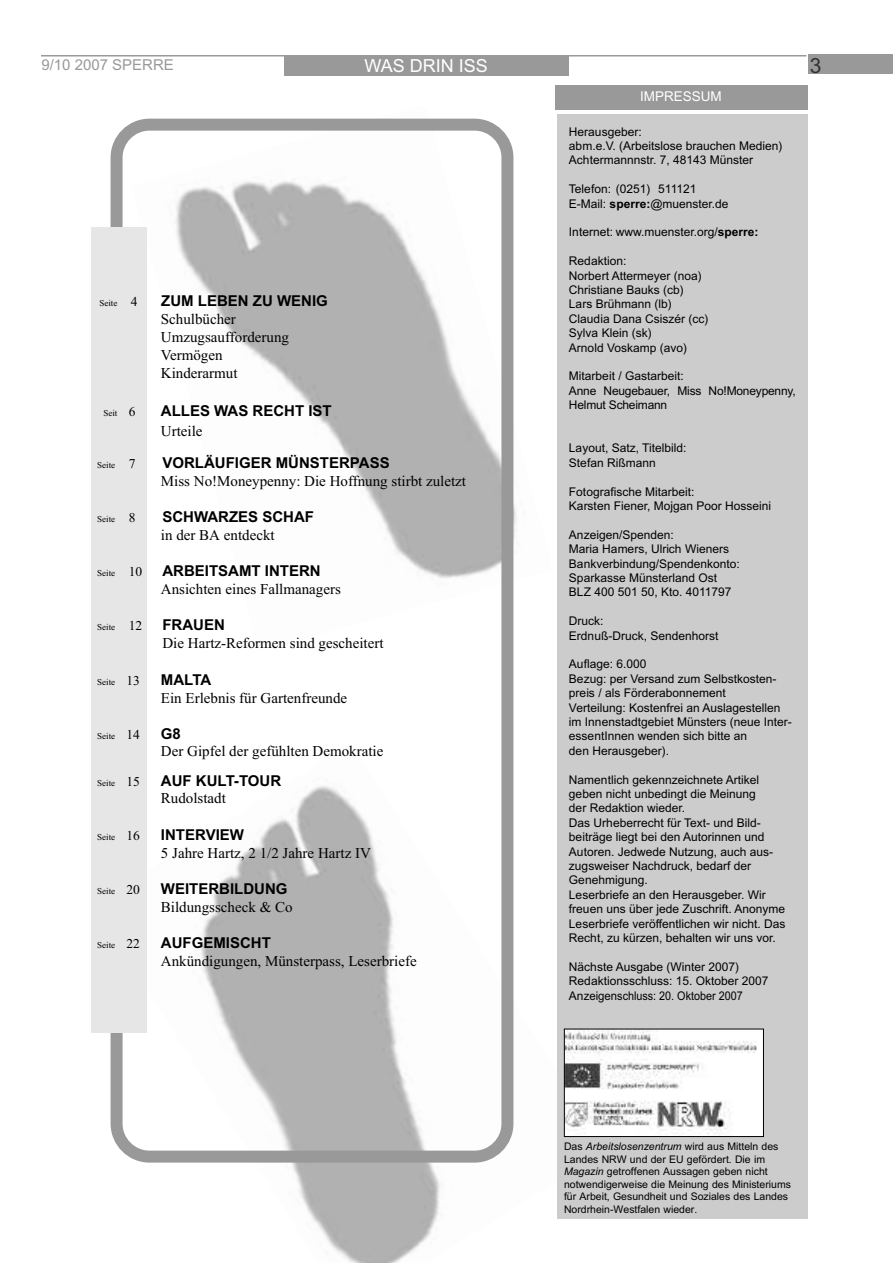
<style>
.page{position:relative;width:893px;height:1263px;background:#fff}
.page>*{position:absolute;margin:0;border:0;box-sizing:border-box;transform-origin:0 0}
.t1{font:21px "Arial";color:#333}
.t2{font:18px "Arial";color:#fff}
.t3{font:15px/18px "Times New Roman";color:#000}
.t4{font:700 15px "Arial";color:#000}
.t5{font:15px "Arial";color:#999}
.t6{font:13.5px "Arial";color:#fff}
.t7{font:12px/14.4px "Arial";color:#000}
.t8{font:10.5px/12.6px "Arial";color:#000}
.t9{font:9px "Times New Roman";color:#000}
.s1{font-size:13.5px}
.s2{font-weight:700}
.s3{font-style:italic}
</style>
<div class="page">
<div style="left:284px;top:55px;width:284px;height:21px;background:#999"></div>
<hr style="left:41px;top:55px;width:244px;height:2px;background:#999">
<hr style="left:556px;top:55px;width:250px;height:2px;background:#999">
<div style="left:808px;top:54px;width:85px;height:20px;background:#999"></div>
<img style="left:95px;top:744px;width:419px;height:519px">
<svg style="left:111px;top:119px;width:402px;height:1043px"></svg>
<div style="left:91px;top:227px;width:56px;height:805px;background:#e6e6e6"></div>
<div style="left:556px;top:85px;width:252px;height:24px;background:#999"></div>
<div style="left:557px;top:115px;width:251px;height:1104px;background:#ccc"></div>
<img style="left:566px;top:1031px;width:196px;height:104px">
<div style="left:564px;top:1029px;width:200px;height:108px;border:1px solid #000"></div>
<p class="t5" style="left:41px;top:56px;width:134px">9/10 2007 SPERRE</p>
<h2 class="t2" style="left:364px;top:55px;width:125px">WAS DRIN ISS</h2>
<h1 class="t1" style="left:810px;top:53px;width:13px">3</h1>
<p class="t9" style="left:99px;top:298px;width:40px">Seite <span class="s1">4</span></p>
<p class="t4" style="left:161px;top:292px;width:168px">ZUM LEBEN ZU WENIG</p>
<p class="t3" style="left:161px;top:309px;width:130px">Schulbücher<br>Umzugsaufforderung<br>Vermögen<br>Kinderarmut</p>
<p class="t9" style="left:103px;top:407px;width:34px">Seit <span class="s1">6</span></p>
<p class="t4" style="left:161px;top:402px;width:172px">ALLES WAS RECHT IST</p>
<p class="t3" style="left:161px;top:421px;width:43px">Urteile</p>
<p class="t9" style="left:97px;top:460px;width:40px">Seite <span class="s1">7</span></p>
<p class="t4" style="left:162px;top:454px;width:229px">VORLÄUFIGER MÜNSTERPASS</p>
<p class="t3" style="left:161px;top:472px;width:307px">Miss No!Moneypenny: Die Hoffnung stirbt zuletzt</p>
<p class="t9" style="left:97px;top:514px;width:40px">Seite <span class="s1">8</span></p>
<p class="t4" style="left:162px;top:508px;width:153px">SCHWARZES SCHAF</p>
<p class="t3" style="left:161px;top:526px;width:115px">in der BA entdeckt</p>
<p class="t9" style="left:97px;top:568px;width:46px">Seite <span class="s1">10</span></p>
<p class="t4" style="left:162px;top:562px;width:160px">ARBEITSAMT INTERN</p>
<p class="t3" style="left:161px;top:580px;width:181px">Ansichten eines Fallmanagers</p>
<p class="t9" style="left:97px;top:622px;width:46px">Seite <span class="s1">12</span></p>
<p class="t4" style="left:162px;top:616px;width:64px">FRAUEN</p>
<p class="t3" style="left:162px;top:634px;width:223px">Die Hartz-Reformen sind gescheitert</p>
<p class="t9" style="left:97px;top:676px;width:44px">Seite <span class="s1">13</span></p>
<p class="t4" style="left:161px;top:671px;width:52px">MALTA</p>
<p class="t3" style="left:161px;top:688px;width:188px">Ein Erlebnis für Gartenfreunde</p>
<p class="t9" style="left:97px;top:730px;width:44px">Seite <span class="s1">14</span></p>
<p class="t4" style="left:161px;top:725px;width:22px">G8</p>
<p class="t3" style="left:161px;top:742px;width:224px">Der Gipfel der gefühlten Demokratie</p>
<p class="t9" style="left:97px;top:777px;width:44px">Seite <span class="s1">15</span></p>
<p class="t4" style="left:161px;top:772px;width:122px">AUF KULT-TOUR</p>
<p class="t3" style="left:161px;top:789px;width:67px">Rudolstadt</p>
<p class="t9" style="left:97px;top:831px;width:44px">Seite <span class="s1">16</span></p>
<p class="t4" style="left:161px;top:826px;width:85px">INTERVIEW</p>
<p class="t3" style="left:161px;top:844px;width:211px">5 Jahre Hartz, 2 1/2 Jahre Hartz IV</p>
<p class="t9" style="left:97px;top:885px;width:44px">Seite <span class="s1">20</span></p>
<p class="t4" style="left:161px;top:880px;width:128px">WEITERBILDUNG</p>
<p class="t3" style="left:161px;top:898px;width:133px">Bildungsscheck &amp; Co</p>
<p class="t9" style="left:97px;top:940px;width:44px">Seite <span class="s1">22</span></p>
<p class="t4" style="left:161px;top:934px;width:111px">AUFGEMISCHT</p>
<p class="t3" style="left:161px;top:952px;width:257px">Ankündigungen, Münsterpass, Leserbriefe</p>
<p class="t6" style="left:640px;top:89px;width:83px">IMPRESSUM</p>
<p class="t7" style="left:569px;top:124px;width:215px">Herausgeber:<br>abm.e.V. (Arbeitslose brauchen Medien)<br>Achtermannnstr. 7, 48143 Münster</p>
<p class="t7" style="left:569px;top:182px;width:161px">Telefon: (0251) 511121<br>E-Mail: <span class="s2">sperre:</span>@muenster.de</p>
<p class="t7" style="left:569px;top:225px;width:191px">Internet: www.muenster.org/<span class="s2">sperre:</span></p>
<p class="t7" style="left:569px;top:254px;width:141px">Redaktion:<br>Norbert Attermeyer (noa)<br>Christiane Bauks (cb)<br>Lars Brühmann (lb)<br>Claudia Dana Csiszér (cc)<br>Sylva Klein (sk)<br>Arnold Voskamp (avo)</p>
<p class="t7" style="left:569px;top:369px;width:228px">Mitarbeit / Gastarbeit:<br>Anne Neugebauer, Miss No!Moneypenny,<br>Helmut Scheimann</p>
<p class="t7" style="left:569px;top:441px;width:119px">Layout, Satz, Titelbild:<br>Stefan Rißmann</p>
<p class="t7" style="left:569px;top:484px;width:204px">Fotografische Mitarbeit:<br>Karsten Fiener, Mojgan Poor Hosseini</p>
<p class="t7" style="left:569px;top:527px;width:172px">Anzeigen/Spenden:<br>Maria Hamers, Ulrich Wieners<br>Bankverbindung/Spendenkonto:<br>Sparkasse Münsterland Ost<br>BLZ 400 501 50, Kto. 4011797</p>
<p class="t7" style="left:569px;top:614px;width:151px">Druck:<br>Erdnuß-Druck, Sendenhorst</p>
<p class="t7" style="left:569px;top:657px;width:224px">Auflage: 6.000<br>Bezug: per Versand zum Selbstkosten&shy;preis / als Förderabonnement<br>Verteilung: Kostenfrei an Auslagestellen im Innenstadtgebiet Münsters (neue Inter&shy;essentInnen wenden sich bitte an<br>den Herausgeber).</p>
<p class="t7" style="left:569px;top:772px;width:218px">Namentlich gekennzeichnete Artikel geben nicht unbedingt die Meinung<br>der Redaktion wieder.<br>Das Urheberrecht für Text- und Bild&shy;beiträge liegt bei den Autorinnen und Autoren. Jedwede Nutzung, auch aus&shy;zugsweiser Nachdruck, bedarf der Genehmigung.<br>Leserbriefe an den Herausgeber. Wir freuen uns über jede Zuschrift. Anonyme Leserbriefe veröffentlichen wir nicht. Das Recht, zu kürzen, behalten wir uns vor.</p>
<p class="t7" style="left:569px;top:959px;width:201px">Nächste Ausgabe (Winter 2007)<br>Redaktionsschluss: 15. Oktober 2007<br>Anzeigenschluss: 20. Oktober 2007</p>
<p class="t8" style="left:564px;top:1140px;width:228px">Das <span class="s3">Arbeitslosenzentrum</span> wird aus Mitteln des Landes NRW und der EU gefördert. Die im <span class="s3">Magazin</span> getroffenen Aussagen geben nicht notwendigerweise die Meinung des Ministeriums für Arbeit, Gesundheit und Soziales des Landes Nordrhein-Westfalen wieder.</p>
</div>
